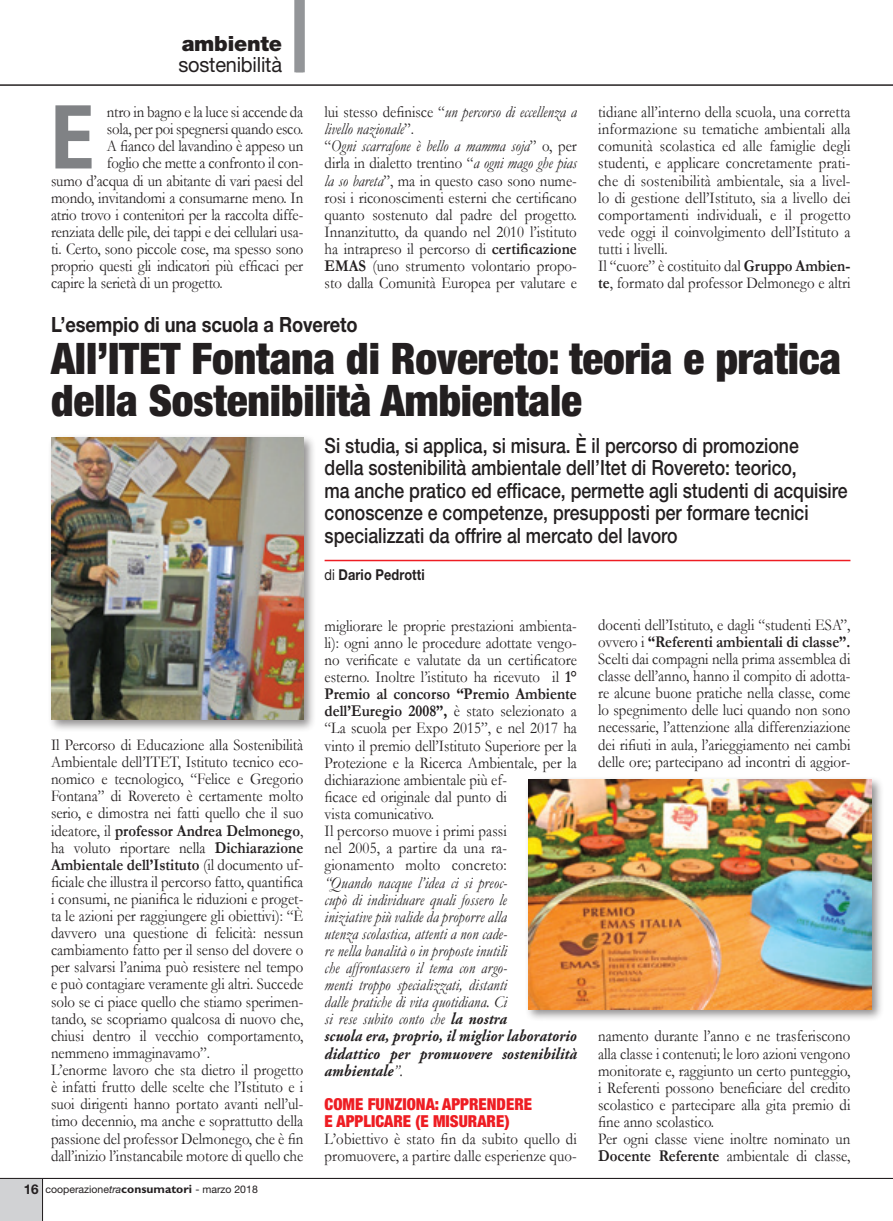
<style>
.page{position:relative;width:893px;height:1221px;background:#fff}
.page>*{position:absolute;margin:0;border:0;box-sizing:border-box;transform-origin:0 0}
.t1{font:700 condensed 88.35px "Helvetica Neue LT Std";color:#808285}
.t2{font:900 condensed 43.5px/42px "Helvetica Neue LT Std";letter-spacing:-.005em;color:#231f20}
.t3{font:500 21px/22.5px "Helvetica Neue LT Std";color:#231f20;scale:.84 1}
.t4{font:700 21px "Helvetica Neue LT Std";letter-spacing:-.005em;color:#231f20;scale:.87 1}
.t5{font:21px "Helvetica Neue LT Std";letter-spacing:-.01em;color:#231f20;scale:.95 1}
.t6{font:900 21px "Helvetica Neue LT Std";letter-spacing:-.01em;color:#231f20}
.t7{font:16.5px/17.1px "Garamond";color:#231f20;scale:.9 1}
.t8{font:italic 16.5px/17.1px "Garamond";letter-spacing:.01em;color:#231f20;text-align:justify;scale:.9 1}
.t9{font:italic 700 16.5px/17.1px "Adobe Garamond Pro";letter-spacing:.01em;color:#231f20;text-align:justify;scale:.9 1}
.t10{font:900 condensed 16.5px/17.1px "Helvetica Neue LT Std";color:#ee1d23}
.t11{font:700 15px "Helvetica Neue LT Std";letter-spacing:.01em;color:#231f20;scale:.85 1}
.t12{font:700 13.5px "Helvetica Neue LT Std";color:#231f20}
.t13{font:10.5px "Helvetica Neue LT Std";color:#231f20}
.s1{font-style:italic}
.s2{font-weight:700}
.s3{font-weight:400}
.s4{font-family:"Gill Sans Std";font-weight:700;font-size:12px}
.s5{font-family:"Adobe Garamond Pro";font-weight:700}
.s6{font-family:"Garamond";font-weight:400}
</style>
<div class="page">
<div style="left:294px;top:0;width:9px;height:72px;background:#939598"></div>
<div style="left:0;top:1178px;width:43px;height:42px;background:#d1d2d4"></div>
<hr style="left:42px;top:1178px;width:1px;height:42px;background:#231f20">
<div style="left:296px;top:0;width:9px;height:72px;background:#939598"></div>
<hr style="left:0;top:1178px;width:893px;height:1px;background:#231f20">
<hr style="left:0;top:85px;width:893px;height:1px;background:#231f20">
<hr style="left:325px;top:559px;width:525px;height:2px;background:#ee1d23">
<div style="left:47px;top:433px;width:269px;height:299px;background:#231f20;opacity:.5"></div>
<img style="left:51px;top:437px;width:252px;height:282px">
<div style="left:524px;top:775px;width:360px;height:246px;background:#231f20;opacity:.5"></div>
<img style="left:528px;top:779px;width:344px;height:229px">
<p class="t6" style="left:182px;top:31px;width:102px">ambiente</p>
<p class="t5" style="left:178px;top:52px;width:111px">sostenibilità</p>
<h1 class="t1" style="left:51px;top:83px;width:44px">E</h1>
<p class="t7" style="left:107px;top:104px;width:220px">ntro in bagno e la luce si accende da</p>
<p class="t7" style="left:107px;top:121px;width:220px">sola, per poi spegnersi quando esco.</p>
<p class="t7" style="left:107px;top:138px;width:220px">A fianco del lavandino è appeso un</p>
<p class="t7" style="left:107px;top:155px;width:220px">foglio che mette a confronto il con-</p>
<p class="t7" style="left:51px;top:172px;width:282px">sumo d’acqua di un abitante di vari paesi del</p>
<p class="t7" style="left:51px;top:189px;width:282px">mondo, invitandomi a consumarne meno. In</p>
<p class="t7" style="left:51px;top:206px;width:282px">atrio trovo i contenitori per la raccolta diffe-</p>
<p class="t7" style="left:51px;top:223px;width:282px">renziata delle pile, dei tappi e dei cellulari usa-</p>
<p class="t7" style="left:51px;top:240px;width:282px">ti. Certo, sono piccole cose, ma spesso sono</p>
<p class="t7" style="left:51px;top:257px;width:282px">proprio questi gli indicatori più efficaci per</p>
<p class="t7" style="left:51px;top:275px;width:192px">capire la serietà di un progetto.</p>
<p class="t7" style="left:325px;top:104px;width:282px">lui stesso definisce “<span class="s1">un percorso di eccellenza a livello nazionale</span>”.<br>“<span class="s1">Ogni scarrafone è bello a mamma soja</span>” o, per dirla in dialetto trentino “<span class="s1">a ogni mago ghe pias la so bareta</span>”, ma in questo caso sono nume&shy;rosi i riconoscimenti esterni che certificano quanto sostenuto dal padre del progetto.<br>Innanzitutto, da quando nel 2010 l’istituto ha intrapreso il percorso di <span class="s2">certificazione EMAS</span> (uno strumento volontario propo&shy;sto dalla Comunità Europea per valutare e</p>
<p class="t7" style="left:598px;top:104px;width:282px">tidiane all’interno della scuola, una corretta informazione su tematiche ambientali alla comunità scolastica ed alle famiglie degli studenti, e applicare concretamente prati&shy;che di sostenibilità ambientale, sia a livel&shy;lo di gestione dell’Istituto, sia a livello dei comportamenti individuali, e il progetto vede oggi il coinvolgimento dell’Istituto a tutti i livelli.<br>Il “cuore” è costituito dal <span class="s2">Gruppo Ambien&shy;te</span>, formato dal professor Delmonego e altri</p>
<p class="t4" style="left:51px;top:311px;width:354px">L’esempio di una scuola a Rovereto</p>
<h2 class="t2" style="left:51px;top:336px;width:792px">All’ITET Fontana di Rovereto: teoria e pratica della Sostenibilità Ambientale</h2>
<p class="t3" style="left:325px;top:434px;width:624px">Si studia, si applica, si misura. È il percorso di promozione<br>della sostenibilità ambientale dell’Itet di Rovereto: teorico,<br>ma anche pratico ed efficace, permette agli studenti di acquisire conoscenze e competenze, presupposti per formare tecnici specializzati da offrire al mercato del lavoro</p>
<p class="t11" style="left:325px;top:565px;width:119px"><span class="s3">di</span> Dario Pedrotti</p>
<p class="t7" style="left:51px;top:736px;width:282px">Il Percorso di Educazione alla Sostenibilità Ambientale dell’ITET, Istituto tecnico eco&shy;nomico e tecnologico, “Felice e Gregorio Fontana” di Rovereto è certamente molto serio, e dimostra nei fatti quello che il suo ideatore, il <span class="s2">professor Andrea Delmonego</span>, ha voluto riportare nella <span class="s2">Dichiarazione Ambientale dell’Istituto</span> (il documento uf&shy;ficiale che illustra il percorso fatto, quantifica i consumi, ne pianifica le riduzioni e proget&shy;ta le azioni per raggiungere gli obiettivi): “È davvero una questione di felicità: nessun cambiamento fatto per il senso del dovere o per salvarsi l’anima può resistere nel tempo e può contagiare veramente gli altri. Succede solo se ci piace quello che stiamo sperimen&shy;tando, se scopriamo qualcosa di nuovo che, chiusi dentro il vecchio comportamento, nemmeno immaginavamo”.<br>L’enorme lavoro che sta dietro il progetto è infatti frutto delle scelte che l’Istituto e i suoi dirigenti hanno portato avanti nell’ul&shy;timo decennio, ma anche e soprattutto della passione del professor Delmonego, che è fin dall’inizio l’instancabile motore di quello che</p>
<p class="t12" style="left:24px;top:1180px;width:17px">16</p>
<p class="t13" style="left:45px;top:1182px;width:214px">cooperazione<span class="s1">tra</span><span class="s4">consumatori</span> - marzo 2018</p>
<p class="t7" style="left:325px;top:617px;width:282px">migliorare le proprie prestazioni ambienta&shy;li): ogni anno le procedure adottate vengo&shy;no verificate e valutate da un certificatore esterno. Inoltre l’istituto ha ricevuto il <span class="s2">1° Premio al concorso “Premio Ambiente dell’Euregio 2008”,</span> è stato selezionato a “La scuola per Expo 2015”, e nel 2017 ha vinto il premio dell’Istituto Superiore per la Protezione e la Ricerca Ambientale, per la dichiarazione ambientale più ef-<br>ficace ed originale dal punto di<br>vista comunicativo.<br>Il percorso muove i primi passi<br>nel 2005, a partire da una ra&shy;gionamento molto concreto:</p>
<p class="t8" style="left:325px;top:874px;width:204px">“Quando nacque l’idea ci si preoc&shy;cupò di individuare quali fossero le iniziative più valide da proporre alla utenza scolastica, attenti a non cade&shy;re nella banalità o in proposte inutili che affrontassero il tema con argo&shy;menti troppo specializzati, distanti dalle pratiche di vita quotidiana. Ci si rese subito conto che <span class="s5">la nostra</span></p>
<p class="t9" style="left:325px;top:1027px;width:282px">scuola era, proprio, il miglior laboratorio didattico per promuovere sostenibilità ambientale<span class="s6">”.</span></p>
<p class="t10" style="left:325px;top:1095px;width:209px">COME FUNZIONA: APPRENDERE<br>E APPLICARE (E MISURARE)</p>
<p class="t7" style="left:325px;top:1130px;width:282px">L’obiettivo è stato fin da subito quello di promuovere, a partire dalle esperienze quo-</p>
<p class="t7" style="left:598px;top:616px;width:282px;text-align:justify">docenti dell’Istituto, e dagli “studenti ESA”, ovvero i <span class="s2">“Referenti ambientali di classe”.<br></span>Scelti dai compagni nella prima assemblea di classe dell’anno, hanno il compito di adotta&shy;re alcune buone pratiche nella classe, come lo spegnimento delle luci quando non sono necessarie, l’attenzione alla differenziazione dei rifiuti in aula, l’arieggiamento nei cambi delle ore; partecipano ad incontri di aggior-</p>
<p class="t7" style="left:598px;top:1027px;width:282px">namento durante l’anno e ne trasferiscono alla classe i contenuti; le loro azioni vengono monitorate e, raggiunto un certo punteggio, i Referenti possono beneficiare del credito scolastico e partecipare alla gita premio di fine anno scolastico.<br>Per ogni classe viene inoltre nominato un <span class="s2">Docente Referente</span> ambientale di classe,</p>
</div>
